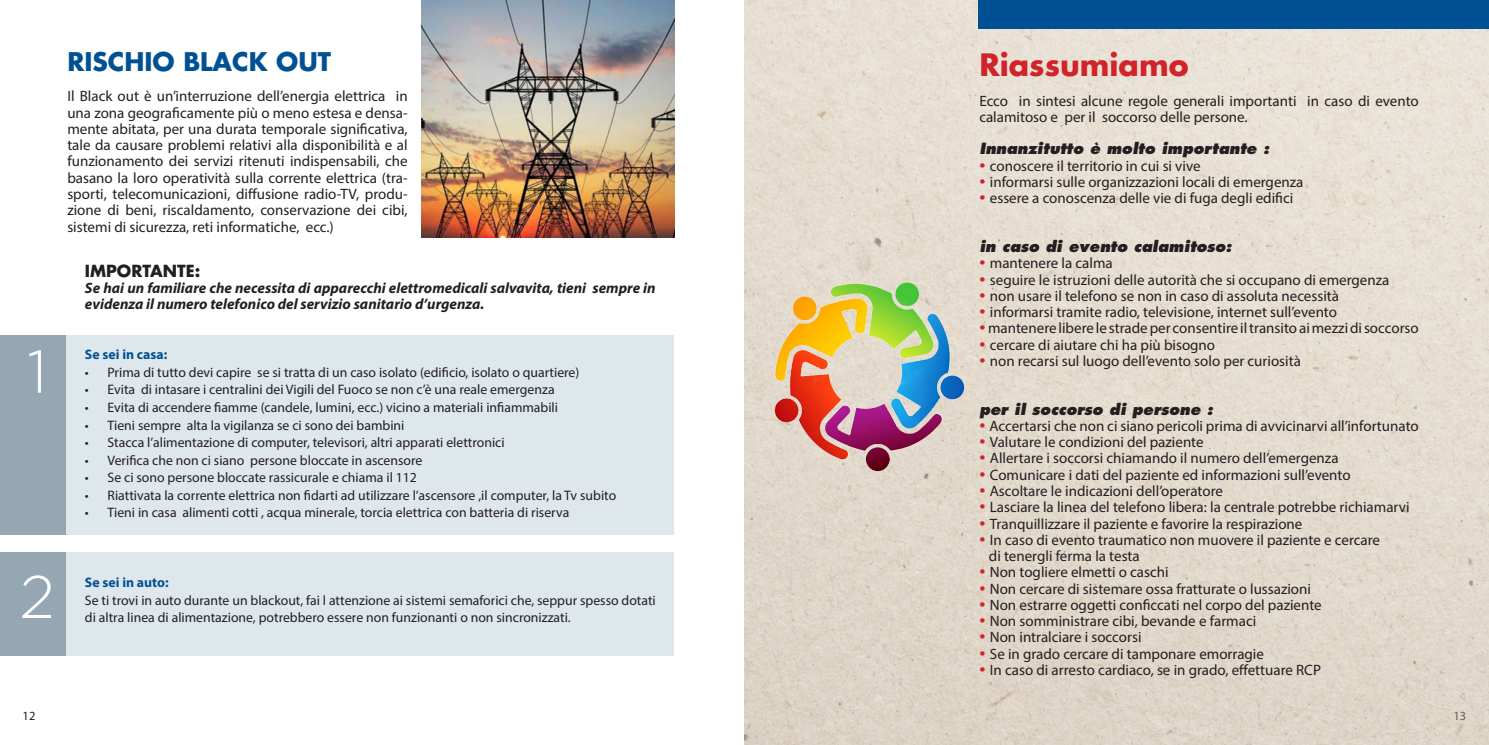
<style>
.page{position:relative;width:1489px;height:745px;background:#fff}
.page>*{position:absolute;margin:0;border:0;box-sizing:border-box;transform-origin:0 0}
.t1{font:300 60px "Gotham";color:#fff}
.t2{font:700 30px "Futura Std";color:#d1232a}
.t3{font:700 25px "Futura Std";color:#005194}
.t4{font:700 16.25px "Futura Std";color:#231f20}
.t5{font:15px/16.2px "Myriad Pro";color:#231f20}
.t6{font:italic 700 15px/16.2px "Myriad Pro";color:#231f20}
.t7{font:italic 800 15px "Futura Std";color:#231f20}
.t8{font:13.75px/17.5px "Myriad Pro";color:#231f20}
.t9{font:700 13.75px "Myriad Pro";color:#005194}
.t10{font:12.5px "Myriad Pro";color:#231f20}
.s1{font-size:21.25px;color:#d1232a}
</style>
<div class="page">
<img style="left:744px;top:0;width:744px;height:744px">
<div style="left:0;top:335px;width:74px;height:199px;background:#94a7b2"></div>
<div style="left:0;top:552px;width:74px;height:103px;background:#94a7b2"></div>
<div style="left:66px;top:552px;width:608px;height:103px;background:#dee7ec"></div>
<div style="left:66px;top:335px;width:608px;height:199px;background:#dee7ec"></div>
<img style="left:762px;top:263px;width:209px;height:218px">
<img style="left:422px;top:0;width:252px;height:237px">
<div style="left:978px;top:0;width:510px;height:28px;background:#005194"></div>
<h1 class="t1" style="left:27px;top:333px;width:22px">1</h1>
<h3 class="t3" style="left:67px;top:45px;width:265px">RISCHIO BLACK OUT</h3>
<p class="t5" style="left:67px;top:88px;width:342px;text-align:justify">Il Black out è un’interruzione dell’energia elettrica in una zona geograficamente più o meno estesa e densa&shy;mente abitata, per una durata temporale significativa, tale da causare problemi relativi alla disponibilità e al funzionamento dei servizi ritenuti indispensabili, che basano la loro operatività sulla corrente elettrica (tra&shy;sporti, telecomunicazioni, diffusione radio-TV, produ&shy;zione di beni, riscaldamento, conservazione dei cibi, sistemi di sicurezza, reti informatiche, ecc.)</p>
<p class="t4" style="left:85px;top:260px;width:117px">IMPORTANTE:</p>
<p class="t6" style="left:85px;top:279px;width:572px">Se hai un familiare che necessita di apparecchi elettromedicali salvavita, tieni sempre in evidenza il numero telefonico del servizio sanitario d’urgenza.</p>
<p class="t9" style="left:85px;top:345px;width:84px">Se sei in casa:</p>
<p class="t8" style="left:85px;top:363px;width:496px">• Prima di tutto devi capire se si tratta di un caso isolato (edificio, isolato o quartiere)</p>
<p class="t8" style="left:85px;top:380px;width:471px">• Evita di intasare i centralini dei Vigili del Fuoco se non c’è una reale emergenza</p>
<p class="t8" style="left:85px;top:398px;width:474px">• Evita di accendere fiamme (candele, lumini, ecc.) vicino a materiali infiammabili</p>
<p class="t8" style="left:85px;top:415px;width:321px">• Tieni sempre alta la vigilanza se ci sono dei bambini</p>
<p class="t8" style="left:85px;top:433px;width:421px">• Stacca l’alimentazione di computer, televisori, altri apparati elettronici</p>
<p class="t8" style="left:85px;top:450px;width:339px">• Verifica che non ci siano persone bloccate in ascensore</p>
<p class="t8" style="left:85px;top:468px;width:333px">• Se ci sono persone bloccate rassicurale e chiama il 112</p>
<p class="t8" style="left:85px;top:485px;width:532px">• Riattivata la corrente elettrica non fidarti ad utilizzare l’ascensore ,il computer, la Tv subito</p>
<p class="t8" style="left:85px;top:503px;width:486px">• Tieni in casa alimenti cotti , acqua minerale, torcia elettrica con batteria di riserva</p>
<h1 class="t1" style="left:19px;top:558px;width:37px">2</h1>
<p class="t9" style="left:85px;top:573px;width:85px">Se sei in auto:</p>
<p class="t8" style="left:85px;top:590px;width:572px">Se ti trovi in auto durante un blackout, fai l attenzione ai sistemi semaforici che, seppur spesso dotati di altra linea di alimentazione, potrebbero essere non funzionanti o non sincronizzati.</p>
<h2 class="t2" style="left:979px;top:44px;width:211px">Riassumiamo</h2>
<p class="t5" style="left:979px;top:92px;width:441px">Ecco in sintesi alcune regole generali importanti in caso di evento calamitoso e per il soccorso delle persone.</p>
<p class="t7" style="left:979px;top:139px;width:291px">Innanzitutto è molto importante :</p>
<p class="t5" style="left:979px;top:157px;width:223px"><span class="s1">•</span> conoscere il territorio in cui si vive</p>
<p class="t5" style="left:979px;top:173px;width:325px"><span class="s1">•</span> informarsi sulle organizzazioni locali di emergenza</p>
<p class="t5" style="left:979px;top:190px;width:315px"><span class="s1">•</span> essere a conoscenza delle vie di fuga degli edifici</p>
<p class="t7" style="left:979px;top:237px;width:254px">in caso di evento calamitoso:</p>
<p class="t5" style="left:979px;top:255px;width:135px"><span class="s1">•</span> mantenere la calma</p>
<p class="t5" style="left:979px;top:271px;width:411px"><span class="s1">•</span> seguire le istruzioni delle autorità che si occupano di emergenza</p>
<p class="t5" style="left:979px;top:287px;width:361px"><span class="s1">•</span> non usare il telefono se non in caso di assoluta necessità</p>
<p class="t5" style="left:979px;top:303px;width:359px"><span class="s1">•</span> informarsi tramite radio, televisione, internet sull’evento</p>
<p class="t5" style="left:979px;top:320px;width:441px"><span class="s1">•</span> mantenere libere le strade per consentire il transito ai mezzi di soccorso</p>
<p class="t5" style="left:979px;top:336px;width:237px"><span class="s1">•</span> cercare di aiutare chi ha più bisogno</p>
<p class="t5" style="left:979px;top:352px;width:323px"><span class="s1">•</span> non recarsi sul luogo dell’evento solo per curiosità</p>
<p class="t7" style="left:979px;top:399px;width:235px">per il soccorso di persone :</p>
<p class="t5" style="left:979px;top:417px;width:441px"><span class="s1">•</span> Accertarsi che non ci siano pericoli prima di avvicinarvi all’infortunato</p>
<p class="t5" style="left:979px;top:433px;width:226px"><span class="s1">•</span> Valutare le condizioni del paziente</p>
<p class="t5" style="left:979px;top:450px;width:361px"><span class="s1">•</span> Allertare i soccorsi chiamando il numero dell’emergenza</p>
<p class="t5" style="left:979px;top:466px;width:373px"><span class="s1">•</span> Comunicare i dati del paziente ed informazioni sull’evento</p>
<p class="t5" style="left:979px;top:482px;width:245px"><span class="s1">•</span> Ascoltare le indicazioni dell’operatore</p>
<p class="t5" style="left:979px;top:498px;width:432px"><span class="s1">•</span> Lasciare la linea del telefono libera: la centrale potrebbe richiamarvi</p>
<p class="t5" style="left:979px;top:515px;width:324px"><span class="s1">•</span> Tranquillizzare il paziente e favorire la respirazione</p>
<p class="t5" style="left:988px;top:531px;width:392px;text-indent:-10px"><span class="s1">•</span> In caso di evento traumatico non muovere il paziente e cercare di tenergli ferma la testa</p>
<p class="t5" style="left:979px;top:563px;width:191px"><span class="s1">•</span> Non togliere elmetti o caschi</p>
<p class="t5" style="left:979px;top:580px;width:333px"><span class="s1">•</span> Non cercare di sistemare ossa fratturate o lussazioni</p>
<p class="t5" style="left:979px;top:596px;width:344px"><span class="s1">•</span> Non estrarre oggetti conficcati nel corpo del paziente</p>
<p class="t5" style="left:979px;top:612px;width:278px"><span class="s1">•</span> Non somministrare cibi, bevande e farmaci</p>
<p class="t5" style="left:979px;top:628px;width:164px"><span class="s1">•</span> Non intralciare i soccorsi</p>
<p class="t5" style="left:979px;top:645px;width:286px"><span class="s1">•</span> Se in grado cercare di tamponare emorragie</p>
<p class="t5" style="left:979px;top:661px;width:343px"><span class="s1">•</span> In caso di arresto cardiaco, se in grado, effettuare RCP</p>
<p class="t10" style="left:23px;top:708px;width:14px">12</p>
<p class="t10" style="left:1453px;top:708px;width:14px">13</p>
</div>
